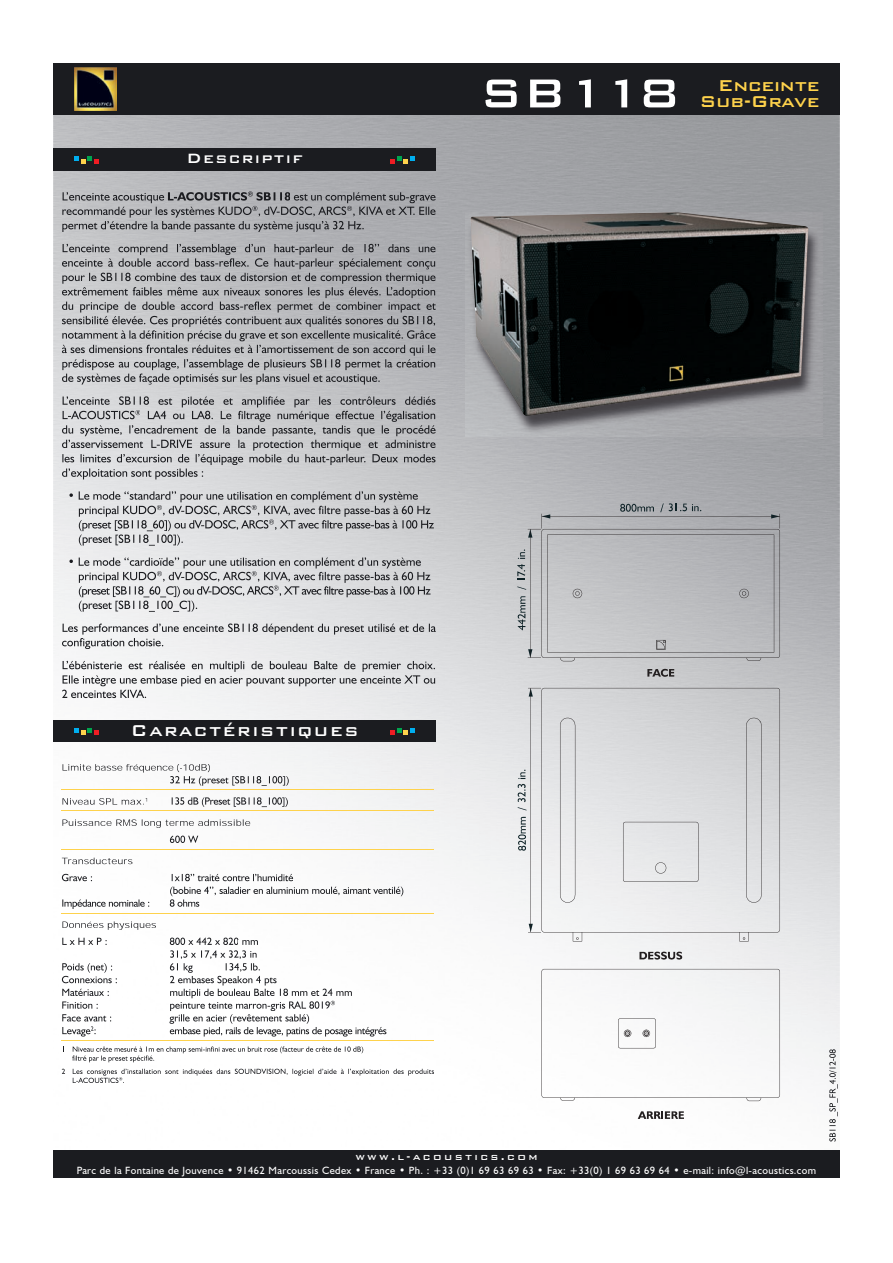
<style>
.page{position:relative;width:893px;height:1263px;background:#fff}
.page>*{position:absolute;margin:0;border:0;box-sizing:border-box;transform-origin:0 0}
.t1{font:500 54px "Bank Gothic BT";letter-spacing:-.05em;color:#fff}
.t2{font:500 21px/16.5px "Bank Gothic BT";letter-spacing:-.01em;color:#fed24c;text-align:right}
.t3{font:500 21px "Bank Gothic BT";letter-spacing:.075em;color:#fff}
.t4{font:500 18px "Bank Gothic BT";letter-spacing:.075em;color:#fff}
.t5{font:500 12px "Bank Gothic BT";letter-spacing:.2em;color:#fff}
.t6{font:10.5px "Humanist 521 BT";letter-spacing:.035em;color:#fff}
</style>
<div class="page">
<img style="left:53px;top:115px;width:787px;height:1027px">
<div style="left:53px;top:1150px;width:787px;height:28px;background:#1b1c20"></div>
<div style="left:53px;top:64px;width:787px;height:51px;background:#1b1c20"></div>
<img style="left:74px;top:68px;width:43px;height:42px">
<div style="left:53px;top:149px;width:383px;height:21px;background:#1b1c20"></div>
<svg style="left:74px;top:157px;width:24px;height:6px"></svg>
<svg style="left:390px;top:157px;width:25px;height:6px"></svg>
<div style="left:53px;top:720px;width:383px;height:21px;background:#1b1c20"></div>
<svg style="left:74px;top:728px;width:24px;height:6px"></svg>
<svg style="left:390px;top:728px;width:25px;height:6px"></svg>
<hr style="left:62px;top:789px;width:372px;height:1px;background:#fed24c">
<hr style="left:62px;top:811px;width:372px;height:1px;background:#fed24c">
<hr style="left:62px;top:849px;width:372px;height:1px;background:#fed24c">
<hr style="left:62px;top:913px;width:372px;height:1px;background:#fed24c">
<hr style="left:62px;top:1040px;width:372px;height:1px;background:#fed24c">
<img style="left:62px;top:764px;width:112px;height:8px">
<img style="left:176px;top:764px;width:34px;height:8px">
<img style="left:170px;top:776px;width:119px;height:10px">
<img style="left:62px;top:798px;width:82px;height:7px">
<svg style="left:145px;top:798px;width:6px;height:7px"></svg>
<img style="left:172px;top:797px;width:116px;height:10px">
<img style="left:62px;top:819px;width:188px;height:9px">
<img style="left:170px;top:835px;width:28px;height:8px">
<img style="left:62px;top:858px;width:71px;height:6px">
<img style="left:62px;top:874px;width:31px;height:7px">
<img style="left:96px;top:881px;width:55px;height:1px">
<img style="left:172px;top:874px;width:121px;height:7px">
<img style="left:170px;top:886px;width:233px;height:10px">
<img style="left:62px;top:899px;width:88px;height:10px">
<img style="left:170px;top:899px;width:29px;height:8px">
<img style="left:62px;top:921px;width:94px;height:9px">
<img style="left:62px;top:938px;width:45px;height:7px">
<img style="left:110px;top:945px;width:41px;height:1px">
<img style="left:170px;top:937px;width:69px;height:8px">
<img style="left:239px;top:940px;width:19px;height:5px">
<svg style="left:170px;top:950px;width:12px;height:9px"></svg>
<img style="left:183px;top:950px;width:26px;height:8px">
<img style="left:212px;top:950px;width:14px;height:8px">
<img style="left:62px;top:963px;width:51px;height:10px">
<img style="left:116px;top:970px;width:35px;height:1px">
<img style="left:170px;top:963px;width:23px;height:10px">
<svg style="left:226px;top:950px;width:31px;height:20px"></svg>
<img style="left:240px;top:963px;width:20px;height:9px">
<img style="left:62px;top:976px;width:55px;height:7px">
<img style="left:118px;top:983px;width:33px;height:1px">
<img style="left:170px;top:976px;width:107px;height:9px">
<img style="left:62px;top:989px;width:48px;height:7px">
<img style="left:112px;top:996px;width:39px;height:1px">
<img style="left:170px;top:988px;width:182px;height:10px">
<img style="left:62px;top:1001px;width:36px;height:8px">
<img style="left:98px;top:1009px;width:53px;height:1px">
<img style="left:170px;top:1001px;width:160px;height:10px">
<svg style="left:331px;top:1001px;width:4px;height:4px"></svg>
<img style="left:62px;top:1014px;width:49px;height:7px">
<img style="left:112px;top:1021px;width:39px;height:1px">
<img style="left:169px;top:1014px;width:140px;height:10px">
<img style="left:62px;top:1027px;width:28px;height:9px">
<svg style="left:91px;top:1026px;width:5px;height:8px"></svg>
<img style="left:99px;top:1034px;width:52px;height:1px">
<img style="left:170px;top:1027px;width:216px;height:9px">
<img style="left:73px;top:1046px;width:21px;height:6px">
<img style="left:96px;top:1046px;width:16px;height:6px">
<img style="left:115px;top:1046px;width:71px;height:7px">
<img style="left:189px;top:1046px;width:56px;height:7px">
<img style="left:245px;top:1046px;width:119px;height:7px">
<svg style="left:72px;top:1055px;width:14px;height:6px"></svg>
<img style="left:89px;top:1055px;width:39px;height:7px">
<img style="left:130px;top:1055px;width:23px;height:7px">
<svg style="left:62px;top:1069px;width:3px;height:5px"></svg>
<img style="left:73px;top:1069px;width:361px;height:6px">
<img style="left:73px;top:1078px;width:45px;height:5px">
<svg style="left:119px;top:1077px;width:5px;height:6px"></svg>
<img style="left:63px;top:192px;width:101px;height:11px">
<img style="left:168px;top:192px;width:79px;height:9px">
<svg style="left:248px;top:191px;width:5px;height:5px"></svg>
<img style="left:256px;top:192px;width:34px;height:9px">
<img style="left:291px;top:192px;width:145px;height:11px">
<img style="left:62px;top:207px;width:190px;height:11px">
<svg style="left:252px;top:206px;width:5px;height:5px"></svg>
<img style="left:259px;top:207px;width:87px;height:9px">
<svg style="left:347px;top:206px;width:5px;height:5px"></svg>
<img style="left:353px;top:207px;width:83px;height:9px">
<img style="left:62px;top:221px;width:303px;height:11px">
<img style="left:63px;top:244px;width:373px;height:11px">
<img style="left:62px;top:258px;width:374px;height:11px">
<img style="left:62px;top:273px;width:374px;height:11px">
<img style="left:62px;top:287px;width:374px;height:11px">
<img style="left:62px;top:301px;width:374px;height:11px">
<img style="left:62px;top:316px;width:374px;height:11px">
<img style="left:62px;top:330px;width:374px;height:11px">
<img style="left:62px;top:345px;width:374px;height:11px">
<img style="left:62px;top:359px;width:374px;height:11px">
<img style="left:62px;top:373px;width:319px;height:11px">
<img style="left:63px;top:396px;width:373px;height:11px">
<img style="left:63px;top:411px;width:72px;height:8px">
<svg style="left:135px;top:410px;width:5px;height:5px"></svg>
<img style="left:141px;top:411px;width:295px;height:11px">
<img style="left:62px;top:425px;width:374px;height:11px">
<img style="left:62px;top:440px;width:374px;height:11px">
<img style="left:62px;top:454px;width:374px;height:11px">
<img style="left:62px;top:468px;width:142px;height:11px">
<img style="left:69px;top:491px;width:349px;height:11px">
<img style="left:79px;top:506px;width:77px;height:11px">
<svg style="left:157px;top:505px;width:5px;height:5px"></svg>
<img style="left:163px;top:506px;width:88px;height:10px">
<svg style="left:252px;top:505px;width:5px;height:5px"></svg>
<img style="left:258px;top:506px;width:173px;height:11px">
<img style="left:79px;top:520px;width:189px;height:11px">
<svg style="left:269px;top:519px;width:5px;height:5px"></svg>
<img style="left:275px;top:520px;width:159px;height:11px">
<img style="left:79px;top:534px;width:104px;height:12px">
<img style="left:69px;top:557px;width:352px;height:11px">
<img style="left:79px;top:572px;width:77px;height:11px">
<svg style="left:157px;top:571px;width:5px;height:5px"></svg>
<img style="left:163px;top:572px;width:88px;height:10px">
<svg style="left:252px;top:571px;width:5px;height:5px"></svg>
<img style="left:258px;top:572px;width:173px;height:11px">
<img style="left:79px;top:586px;width:194px;height:11px">
<svg style="left:274px;top:585px;width:5px;height:6px"></svg>
<img style="left:280px;top:586px;width:151px;height:11px">
<img style="left:79px;top:601px;width:118px;height:11px">
<img style="left:63px;top:623px;width:373px;height:12px">
<img style="left:62px;top:638px;width:101px;height:11px">
<img style="left:63px;top:661px;width:373px;height:11px">
<img style="left:63px;top:675px;width:373px;height:11px">
<img style="left:62px;top:690px;width:84px;height:8px">
<img style="left:829px;top:1049px;width:9px;height:92px">
<img style="left:465px;top:213px;width:357px;height:223px">
<img style="left:470px;top:212px;width:338px;height:204px">
<svg style="left:528px;top:514px;width:252px;height:587px"></svg>
<svg style="left:620px;top:504px;width:34px;height:8px"></svg>
<svg style="left:660px;top:503px;width:41px;height:9px"></svg>
<svg style="left:518px;top:817px;width:8px;height:34px"></svg>
<svg style="left:518px;top:770px;width:8px;height:40px"></svg>
<svg style="left:518px;top:596px;width:7px;height:34px"></svg>
<svg style="left:517px;top:586px;width:9px;height:4px"></svg>
<svg style="left:517px;top:549px;width:8px;height:31px"></svg>
<svg style="left:647px;top:669px;width:27px;height:8px"></svg>
<svg style="left:638px;top:1111px;width:46px;height:8px"></svg>
<svg style="left:639px;top:952px;width:43px;height:7px"></svg>
<svg style="left:656px;top:640px;width:10px;height:10px"></svg>
<h3 class="t4" style="left:187px;top:148px;width:117px">Descriptif</h3>
<h1 class="t1" style="left:479px;top:64px;width:202px">SB118</h1>
<h2 class="t2" style="left:699px;top:76px;width:122px">Enceinte<br>Sub-Grave</h2>
<h2 class="t3" style="left:131px;top:719px;width:229px">Caractéristiques</h2>
<p class="t5" style="left:355px;top:1150px;width:184px">www.l-acoustics.com</p>
<p class="t6" style="left:77px;top:1163px;width:741px">Parc de la Fontaine de Jouvence • 91462 Marcoussis Cedex • France • Ph. : +33 (0)1 69 63 69 63 • Fax: +33(0) 1 69 63 69 64 • e-mail: info@l-acoustics.com</p>
</div>
